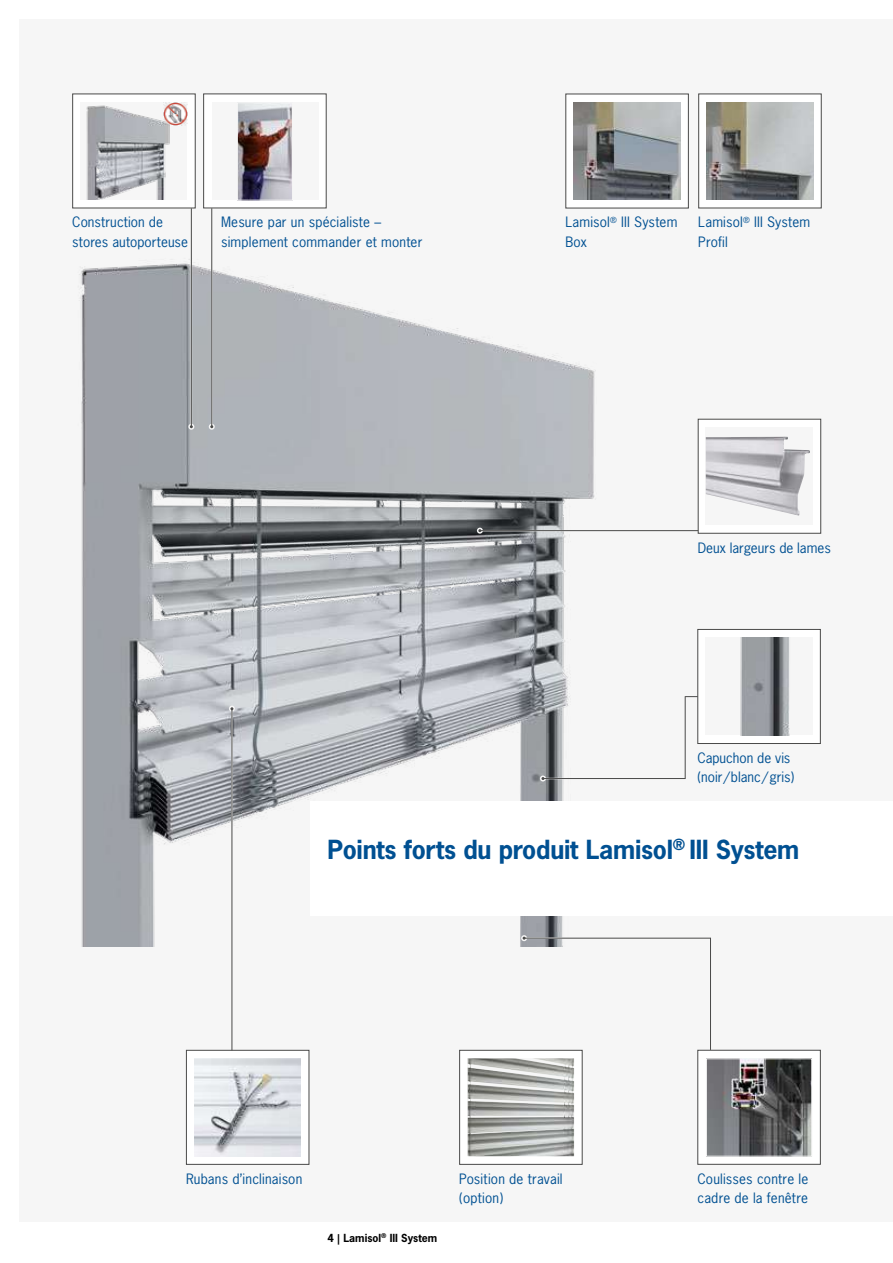
<style>
.page{position:relative;width:893px;height:1263px;background:#fff}
.page>*{position:absolute;margin:0;border:0;box-sizing:border-box;transform-origin:0 0}
.t1{font:700 24.75px "News Gothic";letter-spacing:-.01em;color:#005092}
.t2{font:13.5px/19.2px "News Gothic";letter-spacing:.01em;color:#005092}
.t3{font:700 10.5px "News Gothic";color:#000}
</style>
<div class="page">
<div style="left:19px;top:19px;width:874px;height:1203px;background:#f6f6f6"></div>
<img style="left:72px;top:208px;width:697px;height:738px">
<div style="left:203px;top:94px;width:124px;height:114px;background:#fff;border:1px solid #4a4a49"></div>
<div style="left:310px;top:801px;width:583px;height:115px;background:#fff"></div>
<div style="left:459px;top:1050px;width:124px;height:115px;background:#fff;border:1px solid #4a4a49"></div>
<img style="left:468px;top:1058px;width:106px;height:98px">
<div style="left:698px;top:419px;width:123px;height:115px;background:#fff;border:1px solid #4a4a49"></div>
<div style="left:706px;top:427px;width:107px;height:98px;background:#f6f6f6"></div>
<img style="left:706px;top:437px;width:104px;height:79px">
<hr style="left:480px;top:530px;width:218px;height:1px;background:#4a4a49">
<svg style="left:477px;top:528px;width:6px;height:6px"></svg>
<div style="left:186px;top:1050px;width:123px;height:115px;background:#fff;border:1px solid #4a4a49"></div>
<img style="left:195px;top:1058px;width:106px;height:98px">
<hr style="left:231px;top:709px;width:2px;height:338px;background:#f6f6f6">
<hr style="left:232px;top:709px;width:1px;height:341px;background:#4a4a49">
<svg style="left:229px;top:706px;width:6px;height:6px"></svg>
<div style="left:565px;top:94px;width:124px;height:114px;background:#fff;border:1px solid #4a4a49"></div>
<img style="left:574px;top:102px;width:106px;height:98px">
<div style="left:698px;top:94px;width:124px;height:114px;background:#fff;border:1px solid #4a4a49"></div>
<img style="left:707px;top:102px;width:106px;height:98px">
<div style="left:72px;top:94px;width:124px;height:114px;background:#fff;border:1px solid #4a4a49"></div>
<img style="left:86px;top:102px;width:100px;height:98px">
<div style="left:213px;top:102px;width:106px;height:98px;background:#f6f6f6"></div>
<img style="left:239px;top:104px;width:52px;height:95px">
<div style="left:237px;top:102px;width:56px;height:99px;border:1px solid #f6f6f6"></div>
<hr style="left:191px;top:208px;width:1px;height:219px;background:#4a4a49">
<svg style="left:188px;top:424px;width:6px;height:6px"></svg>
<hr style="left:211px;top:208px;width:1px;height:219px;background:#4a4a49">
<svg style="left:209px;top:424px;width:6px;height:6px"></svg>
<div style="left:697px;top:1050px;width:124px;height:115px;background:#fff;border:1px solid #4a4a49"></div>
<img style="left:708px;top:1060px;width:102px;height:95px">
<div style="left:706px;top:1058px;width:106px;height:99px;border:1px solid #f6f6f6"></div>
<hr style="left:543px;top:778px;width:143px;height:1px;background:#4a4a49">
<svg style="left:540px;top:775px;width:6px;height:6px"></svg>
<hr style="left:685px;top:696px;width:1px;height:82px;background:#4a4a49">
<svg style="left:685px;top:696px;width:12px;height:1px"></svg>
<div style="left:697px;top:629px;width:124px;height:115px;background:#f6f6f6;border:1px solid #4a4a49"></div>
<hr style="left:524px;top:937px;width:118px;height:2px;background:#f6f6f6">
<hr style="left:524px;top:938px;width:186px;height:1px;background:#4a4a49">
<svg style="left:521px;top:935px;width:6px;height:6px"></svg>
<hr style="left:710px;top:938px;width:1px;height:112px;background:#4a4a49">
<img style="left:740px;top:637px;width:51px;height:98px">
<img style="left:164px;top:102px;width:23px;height:23px">
<p class="t2" style="left:72px;top:213px;width:117px">Construction de stores autoporteuse</p>
<p class="t2" style="left:221px;top:213px;width:203px">Mesure par un spécialiste – simplement commander et monter</p>
<p class="t2" style="left:565px;top:213px;width:114px">Lamisol<sup>®</sup> III System<br>Box</p>
<p class="t2" style="left:698px;top:213px;width:114px">Lamisol<sup>®</sup> III System<br>Profil</p>
<p class="t2" style="left:698px;top:538px;width:135px">Deux largeurs de lames</p>
<p class="t2" style="left:697px;top:748px;width:98px">Capuchon de vis (noir/blanc/gris)</p>
<h1 class="t1" style="left:327px;top:833px;width:473px">Points forts du produit Lamisol<sup>®</sup> III System</h1>
<p class="t2" style="left:186px;top:1169px;width:118px">Rubans d’inclinaison</p>
<p class="t3" style="left:327px;top:1231px;width:111px">4 | Lamisol<sup>®</sup> III System</p>
<p class="t2" style="left:459px;top:1169px;width:105px">Position de travail (option)</p>
<p class="t2" style="left:697px;top:1169px;width:112px">Coulisses contre le cadre de la fenêtre</p>
</div>
